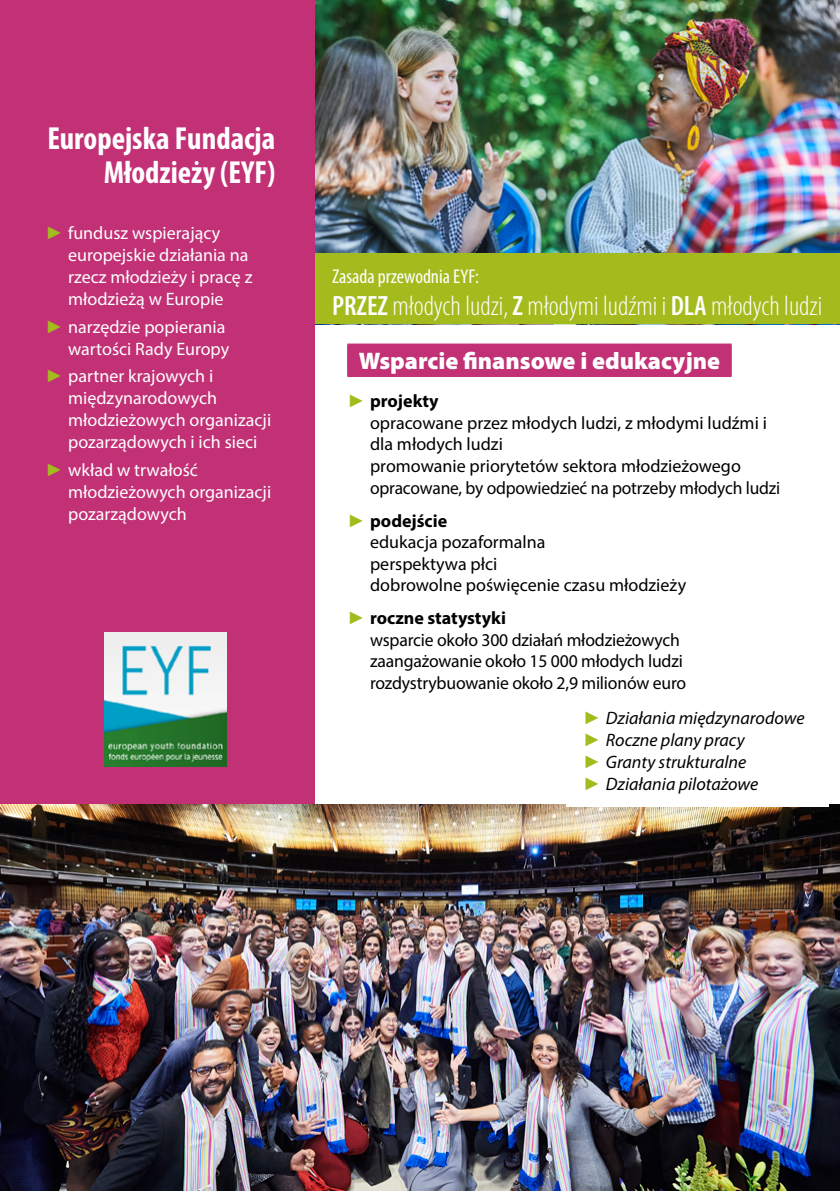
<style>
.page{position:relative;width:840px;height:1191px;background:#fff}
.page>*{position:absolute;margin:0;border:0;box-sizing:border-box;transform-origin:0 0}
.Texte{font:700 condensed 32px/34px "Myriad Pro";color:#fff;text-align:right}
.Texte-2{font:300 condensed 28px "Myriad Pro";color:#fff}
.Titre_grisé{font:900 24px "Myriad Pro";color:#fff}
.Texte-3{font:condensed 20px "Myriad Pro";color:#fff}
.t1{font:18px/21.6px "Myriad Pro";letter-spacing:-.005em;color:#000}
.t2{font:18px/22px "Myriad Pro";color:#fff}
.t3{font:italic 18px "Myriad Pro";color:#000}
.s1{font-family:"Arial";color:#a4bb1e}
.s2{font-weight:600}
.s3{font-weight:700}
.s4{font-family:"Arial";font-style:normal;color:#a4bb1e}
</style>
<div class="page">
<hr style="left:839px;top:804px;width:1px;height:387px;background:#c23075">
<div style="left:0;top:0;width:315px;height:804px;background:#c23075"></div>
<img style="left:315px;top:0;width:524px;height:253px">
<img style="left:0;top:804px;width:839px;height:387px">
<img style="left:104px;top:633px;width:122px;height:133px">
<div style="left:347px;top:345px;width:384px;height:32px;background:#c23075"></div>
<div style="left:347px;top:343px;width:384px;height:32px;background:#c23075"></div>
<div style="left:566px;top:694px;width:262px;height:112px;background:#fff"></div>
<div style="left:315px;top:253px;width:524px;height:71px;background:#a4bb1e"></div>
<p class="Texte" style="left:47px;top:120px;width:229px">Europejska Fundacja<br>Młodzieży (EYF)</p>
<p class="t2" style="left:68px;top:221px;width:186px;text-indent:-23px"><span class="s1">►</span> fundusz wspierający europejskie działania na rzecz młodzieży i pracę z młodzieżą w Europie</p>
<p class="t2" style="left:45px;top:315px;width:185px;text-align:right"><span class="s1">►</span> narzędzie popierania wartości Rady Europy</p>
<p class="t2" style="left:68px;top:365px;width:204px;text-indent:-23px"><span class="s1">►</span> partner krajowych i międzynarodowych młodzieżowych organizacji pozarządowych i ich sieci</p>
<p class="t2" style="left:68px;top:458px;width:204px;text-indent:-23px"><span class="s1">►</span> wkład w trwałość młodzieżowych organizacji pozarządowych</p>
<p class="Texte-3" style="left:332px;top:265px;width:148px">Zasada przewodnia EYF:</p>
<p class="Texte-2" style="left:332px;top:290px;width:491px"><span class="s2">PRZEZ</span> młodych ludzi, <span class="s2">Z</span> młodymi ludźmi i <span class="s2">DLA</span> młodych ludzi</p>
<p class="Titre_grisé" style="left:358px;top:344px;width:363px">Wsparcie finansowe i edukacyjne</p>
<p class="t1" style="left:370px;top:390px;width:411px;text-indent:-23px"><span class="s1">►</span> <span class="s3">projekty<br></span>opracowane przez młodych ludzi, z młodymi ludźmi i dla młodych ludzi<br>promowanie priorytetów sektora młodzieżowego opracowane, by odpowiedzieć na potrzeby młodych ludzi</p>
<p class="t1" style="left:370px;top:509px;width:317px;text-indent:-23px"><span class="s1">►</span> <span class="s3">podejście<br></span>edukacja pozaformalna<br>perspektywa płci<br>dobrowolne poświęcenie czasu młodzieży</p>
<p class="t1" style="left:370px;top:607px;width:317px;text-indent:-23px"><span class="s1">►</span> <span class="s3">roczne statystyki<br></span>wsparcie około 300 działań młodzieżowych zaangażowanie około 15 000 młodych ludzi rozdystrybuowanie około 2,9 milionów euro</p>
<p class="t3" style="left:583px;top:707px;width:223px"><span class="s4">►</span> Działania międzynarodowe</p>
<p class="t3" style="left:583px;top:729px;width:163px"><span class="s4">►</span> Roczne plany pracy</p>
<p class="t3" style="left:583px;top:751px;width:164px"><span class="s4">►</span> Granty strukturalne</p>
<p class="t3" style="left:583px;top:773px;width:176px"><span class="s4">►</span> Działania pilotażowe</p>
</div>
